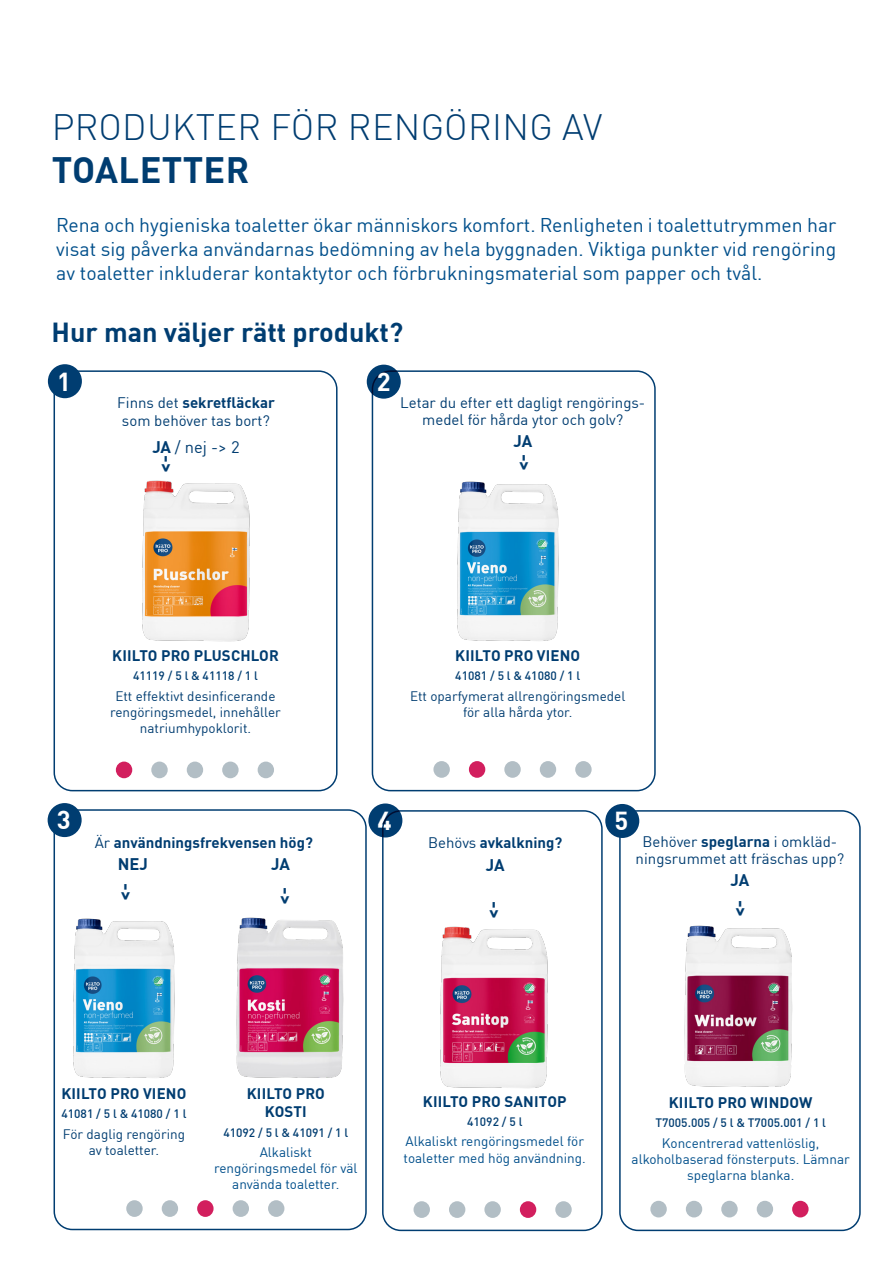
<style>
.page{position:relative;width:893px;height:1263px;background:#fff}
.page>*{position:absolute;margin:0;border:0;box-sizing:border-box;transform-origin:0 0}
.tuotenimi{font:300 36px/43.2px "DIN Pro";letter-spacing:.01em;color:#003d71}
.t1{font:700 27px "DIN Pro";color:#003d71}
.t2{font:700 25.5px "DIN Pro";color:#fff}
.t3{font:19.5px/24px "DIN Pro";color:#004f8b;text-align:justify}
.t4{font:700 18px "DIN Pro";color:#003d71}
.t5{font:700 16.5px "DIN Pro";letter-spacing:-.01em;color:#003d71}
.t6{font:16.5px "DIN Pro";color:#003d71}
.t7{font:15px/16.5px "DIN Pro";color:#003d71;text-align:center}
.t8{font:700 15px "DIN Pro";color:#003d71}
.t9{font:13.5px/16.2px "DIN Pro";color:#004f8b;text-align:center}
.t10{font:13.5px/16.2px "DIN Pro";color:#003d71;text-align:center}
.t11{font:500 12px "DIN Pro";color:#003d71}
.s1{font-weight:700}
.s2{font-weight:400}
</style>
<div class="page">
<div style="left:367px;top:365px;width:34px;height:34px;background:#003d71;border-radius:50%"></div>
<img style="left:142px;top:480px;width:108px;height:162px">
<div style="left:54px;top:370px;width:284px;height:421px;border:2px solid #003d71;border-radius:18px"></div>
<div style="left:151px;top:761px;width:17px;height:17px;background:#b2bec5;border-radius:50%"></div>
<div style="left:187px;top:761px;width:16px;height:17px;background:#b2bec5;border-radius:50%"></div>
<div style="left:116px;top:761px;width:16px;height:17px;background:#d21f5e;border-radius:50%"></div>
<div style="left:48px;top:364px;width:34px;height:34px;background:#003d71;border-radius:50%"></div>
<div style="left:258px;top:761px;width:16px;height:17px;background:#b2bec5;border-radius:50%"></div>
<div style="left:222px;top:761px;width:17px;height:17px;background:#b2bec5;border-radius:50%"></div>
<img style="left:457px;top:481px;width:102px;height:160px">
<div style="left:372px;top:370px;width:284px;height:421px;border:2px solid #003d71;border-radius:18px"></div>
<div style="left:469px;top:761px;width:16px;height:17px;background:#d21f5e;border-radius:50%"></div>
<div style="left:504px;top:761px;width:17px;height:17px;background:#b2bec5;border-radius:50%"></div>
<div style="left:433px;top:761px;width:17px;height:17px;background:#b2bec5;border-radius:50%"></div>
<div style="left:575px;top:761px;width:17px;height:17px;background:#b2bec5;border-radius:50%"></div>
<div style="left:540px;top:761px;width:16px;height:17px;background:#b2bec5;border-radius:50%"></div>
<div style="left:162px;top:1200px;width:16px;height:17px;background:#b2bec5;border-radius:50%"></div>
<div style="left:197px;top:1200px;width:17px;height:17px;background:#d21f5e;border-radius:50%"></div>
<div style="left:126px;top:1200px;width:17px;height:17px;background:#b2bec5;border-radius:50%"></div>
<div style="left:268px;top:1200px;width:16px;height:17px;background:#b2bec5;border-radius:50%"></div>
<div style="left:233px;top:1200px;width:16px;height:17px;background:#b2bec5;border-radius:50%"></div>
<div style="left:54px;top:809px;width:313px;height:421px;border:2px solid #003d71;border-radius:18px"></div>
<div style="left:449px;top:1201px;width:16px;height:17px;background:#b2bec5;border-radius:50%"></div>
<div style="left:484px;top:1201px;width:17px;height:17px;background:#b2bec5;border-radius:50%"></div>
<div style="left:413px;top:1201px;width:17px;height:17px;background:#b2bec5;border-radius:50%"></div>
<div style="left:48px;top:803px;width:34px;height:34px;background:#003d71;border-radius:50%"></div>
<div style="left:555px;top:1201px;width:17px;height:17px;background:#b2bec5;border-radius:50%"></div>
<div style="left:520px;top:1201px;width:16px;height:17px;background:#d21f5e;border-radius:50%"></div>
<img style="left:440px;top:926px;width:108px;height:162px">
<div style="left:686px;top:1201px;width:16px;height:16px;background:#b2bec5;border-radius:50%"></div>
<div style="left:721px;top:1201px;width:17px;height:16px;background:#b2bec5;border-radius:50%"></div>
<div style="left:650px;top:1201px;width:17px;height:16px;background:#b2bec5;border-radius:50%"></div>
<div style="left:368px;top:803px;width:34px;height:34px;background:#003d71;border-radius:50%"></div>
<div style="left:792px;top:1201px;width:17px;height:16px;background:#d21f5e;border-radius:50%"></div>
<div style="left:757px;top:1201px;width:16px;height:16px;background:#b2bec5;border-radius:50%"></div>
<div style="left:619px;top:810px;width:242px;height:421px;border:2px solid #003d71;border-radius:18px"></div>
<div style="left:605px;top:804px;width:34px;height:34px;background:#003d71;border-radius:50%"></div>
<img style="left:684px;top:925px;width:109px;height:162px">
<div style="left:382px;top:810px;width:221px;height:421px;border:2px solid #003d71;border-radius:18px"></div>
<img style="left:236px;top:917px;width:108px;height:161px">
<img style="left:73px;top:918px;width:102px;height:160px">
<p class="tuotenimi" style="left:52px;top:103px;width:552px">PRODUKTER FÖR RENGÖRING AV<br><span class="s1">TOALETTER</span></p>
<p class="t3" style="left:56px;top:211px;width:782px">Rena och hygieniska toaletter ökar människors komfort. Renligheten i toalettutrymmen har visat sig påverka användarnas bedömning av hela byggnaden. Viktiga punkter vid rengöring av toaletter inkluderar kontaktytor och förbrukningsmaterial som papper och tvål.</p>
<p class="t1" style="left:51px;top:311px;width:353px">Hur man väljer rätt produkt?</p>
<p class="t2" style="left:57px;top:361px;width:15px">1</p>
<p class="t2" style="left:377px;top:361px;width:15px">2</p>
<p class="t7" style="left:117px;top:393px;width:159px;line-height:18px">Finns det <span class="s1">sekretfläckar </span>som behöver tas bort?</p>
<p class="t6" style="left:152px;top:435px;width:89px"><span class="s1">JA</span> / nej -&gt; 2</p>
<p class="t4" style="left:182px;top:455px;width:19px;rotate:90deg">-&gt;</p>
<p class="t7" style="left:400px;top:394px;width:247px">Letar du efter ett dagligt rengörings&shy;medel för hårda ytor och golv?</p>
<p class="t5" style="left:513px;top:428px;width:20px">JA</p>
<p class="t4" style="left:539px;top:454px;width:19px;rotate:90deg">-&gt;</p>
<p class="t8" style="left:112px;top:644px;width:168px">KIILTO PRO PLUSCHLOR</p>
<p class="t11" style="left:133px;top:667px;width:126px">41119 / 5 l &amp; 41118 / 1 l</p>
<p class="t10" style="left:110px;top:687px;width:172px">Ett effektivt desinficerande rengöringsmedel, innehåller natriumhypoklorit.</p>
<p class="t8" style="left:455px;top:644px;width:126px">KIILTO PRO VIENO</p>
<p class="t11" style="left:455px;top:667px;width:126px">41081 / 5 l &amp; 41080 / 1 l</p>
<p class="t10" style="left:410px;top:687px;width:217px">Ett oparfymerat allrengöringsmedel för alla hårda ytor.</p>
<p class="t2" style="left:57px;top:800px;width:15px">3</p>
<p class="t2" style="left:378px;top:801px;width:15px">4</p>
<p class="t8" style="left:95px;top:831px;width:220px"><span class="s2">Är</span> användningsfrekvensen hög?</p>
<p class="t5" style="left:118px;top:851px;width:32px">NEJ</p>
<p class="t5" style="left:271px;top:851px;width:20px">JA</p>
<p class="t4" style="left:141px;top:883px;width:19px;rotate:90deg">-&gt;</p>
<p class="t4" style="left:300px;top:887px;width:19px;rotate:90deg">-&gt;</p>
<p class="t8" style="left:428px;top:831px;width:136px"><span class="s2">Behövs</span> avkalkning?</p>
<p class="t5" style="left:486px;top:852px;width:20px">JA</p>
<p class="t4" style="left:509px;top:901px;width:19px;rotate:90deg">-&gt;</p>
<p class="t2" style="left:614px;top:801px;width:15px">5</p>
<p class="t7" style="left:636px;top:833px;width:210px">Behöver <span class="s1">speglarna</span> i omkläd&shy;ningsrummet att fräschas upp?</p>
<p class="t5" style="left:731px;top:867px;width:20px">JA</p>
<p class="t4" style="left:755px;top:900px;width:19px;rotate:90deg">-&gt;</p>
<p class="t8" style="left:61px;top:1082px;width:126px">KIILTO PRO VIENO</p>
<p class="t11" style="left:61px;top:1105px;width:126px">41081 / 5 l &amp; 41080 / 1 l</p>
<p class="t10" style="left:63px;top:1125px;width:124px">För daglig rengöring av toaletter.</p>
<p class="t8" style="left:247px;top:1082px;width:80px">KIILTO PRO</p>
<p class="t8" style="left:265px;top:1100px;width:43px">KOSTI</p>
<p class="t11" style="left:223px;top:1123px;width:126px">41092 / 5 l &amp; 41091 / 1 l</p>
<p class="t9" style="left:214px;top:1143px;width:145px">Alkaliskt rengöringsmedel för väl använda toaletter.</p>
<p class="t8" style="left:423px;top:1089px;width:145px">KIILTO PRO SANITOP</p>
<p class="t11" style="left:467px;top:1112px;width:57px">41092 / 5 l</p>
<p class="t9" style="left:404px;top:1132px;width:184px;text-align:left">Alkaliskt rengöringsmedel för toaletter med hög användning.</p>
<p class="t8" style="left:669px;top:1091px;width:145px">KIILTO PRO WINDOW</p>
<p class="t11" style="left:655px;top:1113px;width:172px">T7005.005 / 5 l &amp; T7005.001 / 1 l</p>
<p class="t9" style="left:632px;top:1134px;width:220px">Koncentrerad vattenlöslig, alkoholbaserad fönsterputs. Lämnar speglarna blanka.</p>
</div>
